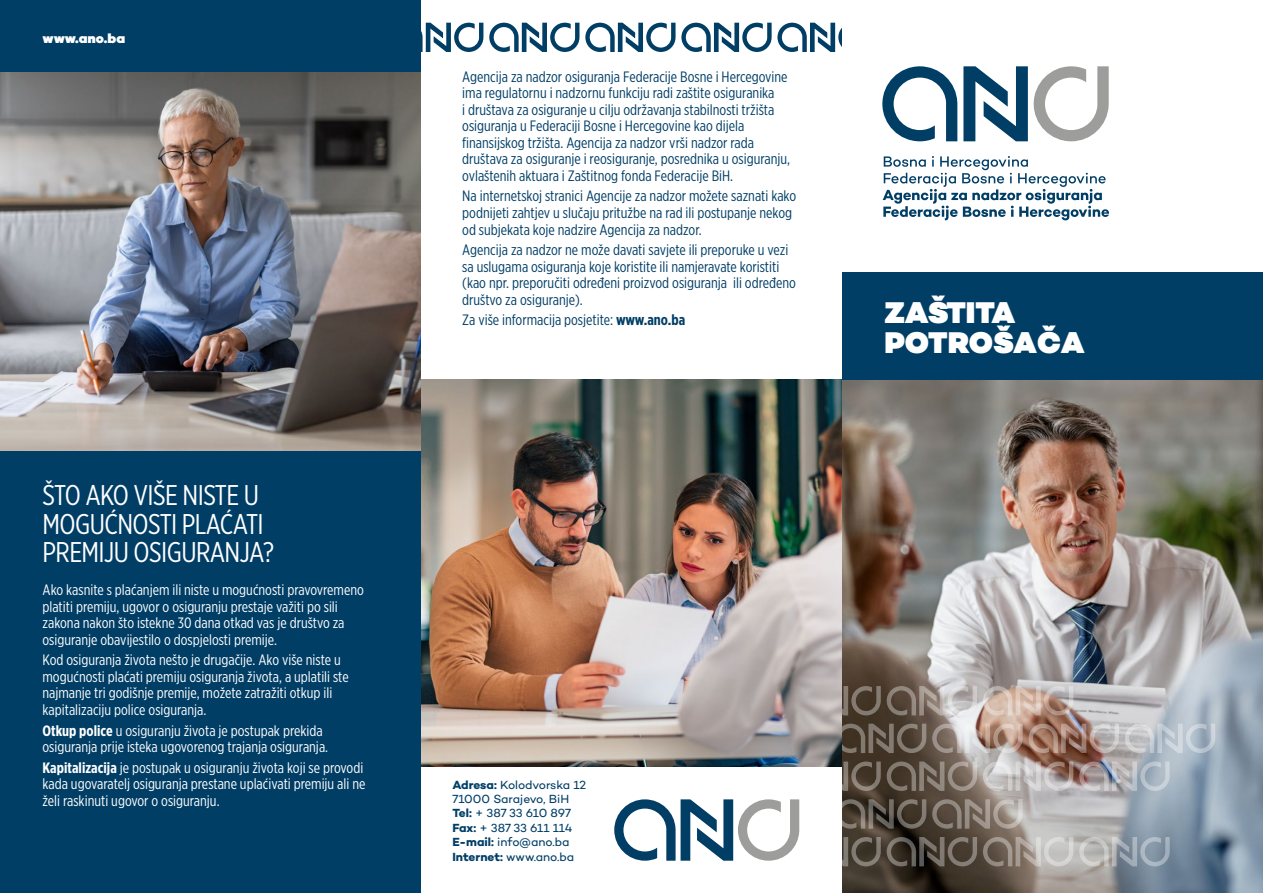
<style>
.page{position:relative;width:1263px;height:893px;background:#fff}
.page>*{position:absolute;margin:0;border:0;box-sizing:border-box;transform-origin:0 0}
.t1{font:900 30.45px/30px "Campton";color:#fff}
.t2{font:28.5px/28.5px "Gotham X Narrow";letter-spacing:-.02em;color:#fff}
.t3{font:15px/16.5px "Gotham X Narrow";color:#003e66}
.t4{font:15px/16.5px "Gotham X Narrow";color:#fff}
.t5{font:900 13.5px "Campton";letter-spacing:-.005em;color:#fff}
.t6{font:12px/14.4px "Campton";color:#003e66}
.s1{font-weight:700}
</style>
<div class="page">
<img style="left:842px;top:379px;width:421px;height:514px">
<svg style="left:842px;top:724px;width:84px;height:29px;background:#5f5347"></svg>
<svg style="left:932px;top:724px;width:187px;height:29px;background:#a99186"></svg>
<svg style="left:1125px;top:724px;width:90px;height:29px;background:#bcc4cc"></svg>
<svg style="left:842px;top:761px;width:39px;height:30px"></svg>
<svg style="left:887px;top:761px;width:90px;height:30px;background:#72665b"></svg>
<svg style="left:983px;top:761px;width:90px;height:30px;background:#bdb5b3"></svg>
<svg style="left:1079px;top:761px;width:91px;height:30px;background:#abacb2"></svg>
<svg style="left:1079px;top:837px;width:91px;height:29px;background:#a0a8af"></svg>
<svg style="left:842px;top:686px;width:39px;height:29px"></svg>
<svg style="left:887px;top:686px;width:90px;height:29px;background:#9c928c"></svg>
<svg style="left:983px;top:686px;width:90px;height:29px;background:#c7b2a7"></svg>
<svg style="left:1034px;top:66px;width:75px;height:75px"></svg>
<svg style="left:963px;top:66px;width:65px;height:75px"></svg>
<svg style="left:882px;top:66px;width:75px;height:75px"></svg>
<svg style="left:883px;top:156px;width:226px;height:64px"></svg>
<div style="left:825px;top:272px;width:438px;height:107px;background:#003e66"></div>
<div style="left:421px;top:0;width:421px;height:893px;background:#fff"></div>
<svg style="left:681px;top:23px;width:161px;height:29px"></svg>
<svg style="left:421px;top:23px;width:62px;height:29px"></svg>
<svg style="left:489px;top:23px;width:90px;height:29px"></svg>
<svg style="left:585px;top:23px;width:90px;height:29px"></svg>
<div style="left:0;top:0;width:421px;height:893px;background:#003e66"></div>
<svg style="left:614px;top:799px;width:459px;height:67px"></svg>
<img style="left:0;top:72px;width:421px;height:379px">
<img style="left:421px;top:379px;width:421px;height:388px">
<p class="t5" style="left:43px;top:29px;width:84px">www.ano.ba</p>
<h2 class="t2" style="left:43px;top:480px;width:233px">ŠTO AKO VIŠE NISTE U<br>MOGUĆNOSTI PLAĆATI<br>PREMIJU OSIGURANJA?</h2>
<p class="t4" style="left:43px;top:581px;width:323px">Ako kasnite s plaćanjem ili niste u mogućnosti pravovremeno platiti premiju, ugovor o osiguranju prestaje važiti po sili zakona nakon što istekne 30 dana otkad vas je društvo za osiguranje obavijestilo o dospjelosti premije.</p>
<p class="t4" style="left:43px;top:651px;width:308px">Kod osiguranja života nešto je drugačije. Ako više niste u mogućnosti plaćati premiju osiguranja života, a uplatili ste najmanje tri godišnje premije, možete zatražiti otkup ili kapitalizaciju police osiguranja.</p>
<p class="t4" style="left:43px;top:722px;width:287px"><span class="s1">Otkup police</span> u osiguranju života je postupak prekida osiguranja prije isteka ugovorenog trajanja osiguranja.</p>
<p class="t4" style="left:43px;top:759px;width:324px"><span class="s1">Kapitalizacija</span> je postupak u osiguranju života koji se provodi kada ugovaratelj osiguranja prestane uplaćivati premiju ali ne želi raskinuti ugovor o osiguranju.</p>
<p class="t3" style="left:462px;top:68px;width:329px">Agencija za nadzor osiguranja Federacije Bosne i Hercegovine ima regulatornu i nadzornu funkciju radi zaštite osiguranika<br>i društava za osiguranje u cilju održavanja stabilnosti tržišta osiguranja u Federaciji Bosne i Hercegovine kao dijela finansijskog tržišta. Agencija za nadzor vrši nadzor rada društava za osiguranje i reosiguranje, posrednika u osiguranju, ovlaštenih aktuara i Zaštitnog fonda Federacije BiH.</p>
<p class="t3" style="left:462px;top:188px;width:335px">Na internetskoj stranici Agencije za nadzor možete saznati kako podnijeti zahtjev u slučaju pritužbe na rad ili postupanje nekog od subjekata koje nadzire Agencija za nadzor.</p>
<p class="t3" style="left:462px;top:241px;width:335px">Agencija za nadzor ne može davati savjete ili preporuke u vezi sa uslugama osiguranja koje koristite ili namjeravate koristiti (kao npr. preporučiti određeni proizvod osiguranja ili određeno društvo za osiguranje).</p>
<p class="t3" style="left:462px;top:312px;width:225px">Za više informacija posjetite: <span class="s1">www.ano.ba</span></p>
<p class="t6" style="left:452px;top:777px;width:135px"><span class="s1">Adresa:</span> Kolodvorska 12<br>71000 Sarajevo, BiH<br><span class="s1">Tel:</span> + 387 33 610 897<br><span class="s1">Fax:</span> + 387 33 611 114<br><span class="s1">E-mail:</span> info@ano.ba<br><span class="s1">Internet:</span> www.ano.ba</p>
<h1 class="t1" style="left:884px;top:298px;width:202px">ZAŠTITA<br>POTROŠAČA</h1>
</div>
